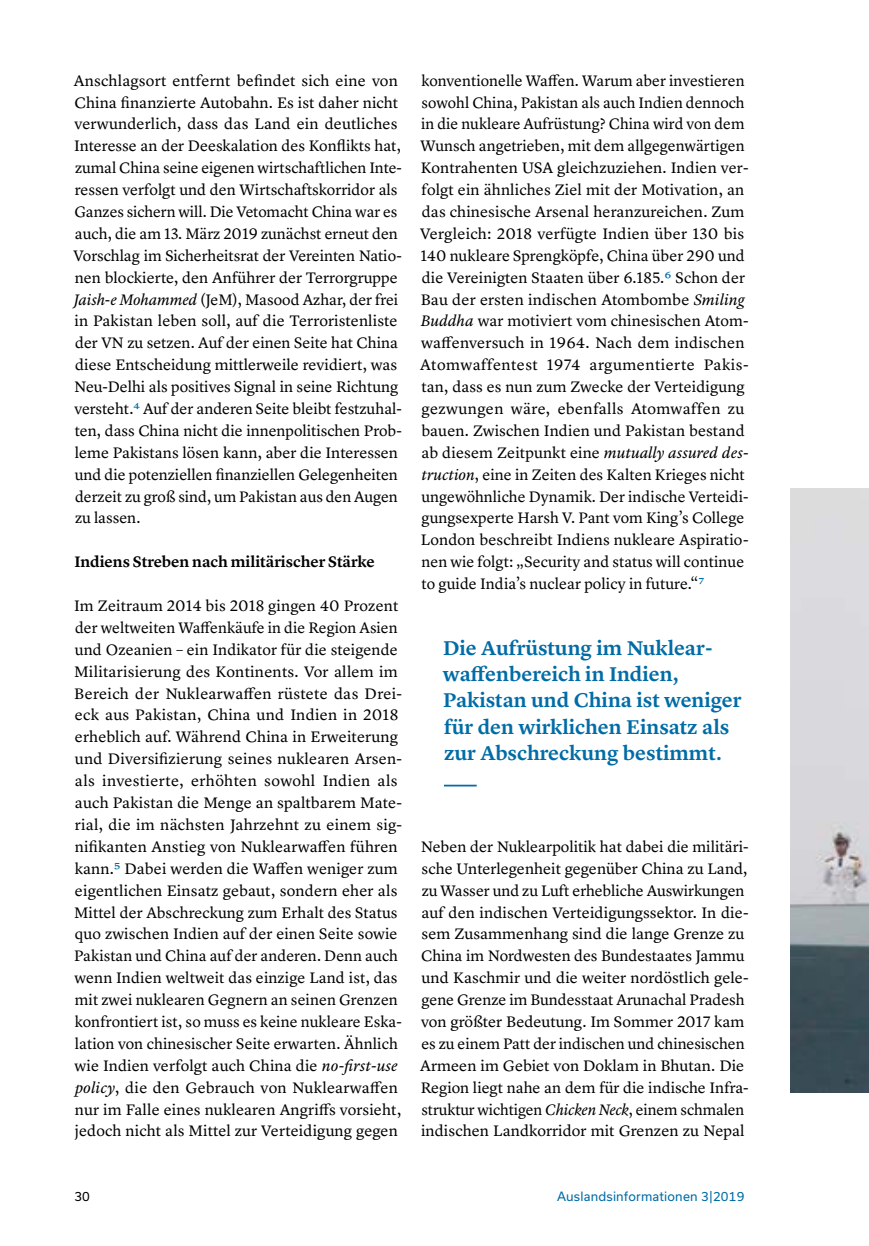
<style>
.page{position:relative;width:869px;height:1246px;background:#fff}
.page>*{position:absolute;margin:0;border:0;box-sizing:border-box;transform-origin:0 0}
.t1{font:600 20.65px/26.2px "Lyon Text";color:#006ca6}
.Paragraph{font:15.75px/21.9px "Lyon Text";letter-spacing:.005em;color:#000}
.Header3{font:600 15.75px "Lyon Text";color:#000}
.t2{font:12.25px "Usual";letter-spacing:.015em;color:#006ca6}
.t3{font:12.25px "Usual";color:#000}
.s1{font-style:italic}
.s2{color:#006ca6}
</style>
<div class="page">
<hr style="left:443px;top:784px;width:33px;height:2px;background:#006ca6">
<img style="left:790px;top:488px;width:78px;height:604px">
<p class="Paragraph" style="left:73px;top:68px;width:330px">Anschlagsort entfernt befindet sich eine von China finanzierte Autobahn. Es ist daher nicht verwunderlich, dass das Land ein deutliches Interesse an der Deeskalation des Konflikts hat, zumal China seine eigenen wirtschaftlichen Inte&shy;ressen verfolgt und den Wirtschaftskorridor als Ganzes sichern will. Die Vetomacht China war es auch, die am 13. März 2019 zunächst erneut den Vorschlag im Sicherheitsrat der Vereinten Natio&shy;nen blockierte, den Anführer der Terrorgruppe <span class="s1">Jaish-e Mohammed</span> (JeM), Masood Azhar, der frei in Pakistan leben soll, auf die Terroristenliste der VN zu setzen. Auf der einen Seite hat China diese Entscheidung mittlerweile revidiert, was Neu-Delhi als positives Signal in seine Richtung versteht.<span class="s2">4</span> Auf der anderen Seite bleibt festzuhal&shy;ten, dass China nicht die innenpolitischen Prob&shy;leme Pakistans lösen kann, aber die Interessen und die potenziellen finanziellen Gelegenheiten derzeit zu groß sind, um Pakistan aus den Augen zu lassen.</p>
<p class="Header3" style="left:74px;top:549px;width:302px">Indiens Streben nach militärischer Stärke</p>
<p class="Paragraph" style="left:74px;top:593px;width:329px">Im Zeitraum 2014 bis 2018 gingen 40 Prozent der weltweiten Waffenkäufe in die Region Asien und Ozeanien – ein Indikator für die steigende Militarisierung des Kontinents. Vor allem im Bereich der Nuklearwaffen rüstete das Drei&shy;eck aus Pakistan, China und Indien in 2018 erheblich auf. Während China in Erweiterung und Diversifizierung seines nuklearen Arsen&shy;als investierte, erhöhten sowohl Indien als auch Pakistan die Menge an spaltbarem Mate&shy;rial, die im nächsten Jahrzehnt zu einem sig&shy;nifikanten Anstieg von Nuklearwaffen führen kann.<span class="s2">5</span> Dabei werden die Waffen weniger zum eigentlichen Einsatz gebaut, sondern eher als Mittel der Abschreckung zum Erhalt des Status quo zwischen Indien auf der einen Seite sowie Pakistan und China auf der anderen. Denn auch wenn Indien weltweit das einzige Land ist, das mit zwei nuklearen Gegnern an seinen Grenzen konfrontiert ist, so muss es keine nukleare Eska&shy;lation von chinesischer Seite erwarten. Ähnlich wie Indien verfolgt auch China die <span class="s1">no-first-use policy</span>, die den Gebrauch von Nuklearwaffen nur im Falle eines nuklearen Angriffs vorsieht, jedoch nicht als Mittel zur Verteidigung gegen</p>
<p class="Paragraph" style="left:420px;top:68px;width:330px">konventionelle Waffen. Warum aber investieren sowohl China, Pakistan als auch Indien dennoch in die nukleare Aufrüstung? China wird von dem Wunsch angetrieben, mit dem allgegenwärtigen Kontrahenten USA gleichzuziehen. Indien ver&shy;folgt ein ähnliches Ziel mit der Motivation, an das chinesische Arsenal heranzureichen. Zum Vergleich: 2018 verfügte Indien über 130 bis 140 nukleare Sprengköpfe, China über 290 und die Vereinigten Staaten über 6.185.<span class="s2">6</span> Schon der Bau der ersten indischen Atombombe <span class="s1">Smiling Buddha</span> war motiviert vom chinesischen Atom&shy;waffenversuch in 1964. Nach dem indischen Atomwaffentest 1974 argumentierte Pakis&shy;tan, dass es nun zum Zwecke der Verteidigung gezwungen wäre, ebenfalls Atomwaffen zu bauen. Zwischen Indien und Pakistan bestand ab diesem Zeitpunkt eine <span class="s1">mutually assured des&shy;truction</span>, eine in Zeiten des Kalten Krieges nicht ungewöhnliche Dynamik. Der indische Verteidi&shy;gungsexperte Harsh V. Pant vom King’s College London beschreibt Indiens nukleare Aspiratio&shy;nen wie folgt: „Security and status will continue to guide India’s nuclear policy in future.“<span class="s2">7</span></p>
<p class="t1" style="left:443px;top:633px;width:300px">Die Aufrüstung im Nuklear&shy;waffenbereich in Indien,<br>Pakistan und China ist weniger für den wirklichen Einsatz als zur Abschreckung bestimmt.</p>
<p class="Paragraph" style="left:420px;top:834px;width:330px">Neben der Nuklearpolitik hat dabei die militäri&shy;sche Unterlegenheit gegenüber China zu Land, zu Wasser und zu Luft erhebliche Auswirkungen auf den indischen Verteidigungssektor. In die&shy;sem Zusammenhang sind die lange Grenze zu China im Nordwesten des Bundestaates Jammu und Kaschmir und die weiter nordöstlich gele&shy;gene Grenze im Bundesstaat Arunachal Pradesh von größter Bedeutung. Im Sommer 2017 kam es zu einem Patt der indischen und chinesischen Armeen im Gebiet von Doklam in Bhutan. Die Region liegt nahe an dem für die indische Infra&shy;struktur wichtigen <span class="s1">Chicken Neck</span>, einem schmalen indischen Landkorridor mit Grenzen zu Nepal</p>
<p class="t3" style="left:74px;top:1188px;width:17px">30</p>
<p class="t2" style="left:557px;top:1188px;width:189px">Auslandsinformationen 3|2019</p>
</div>
